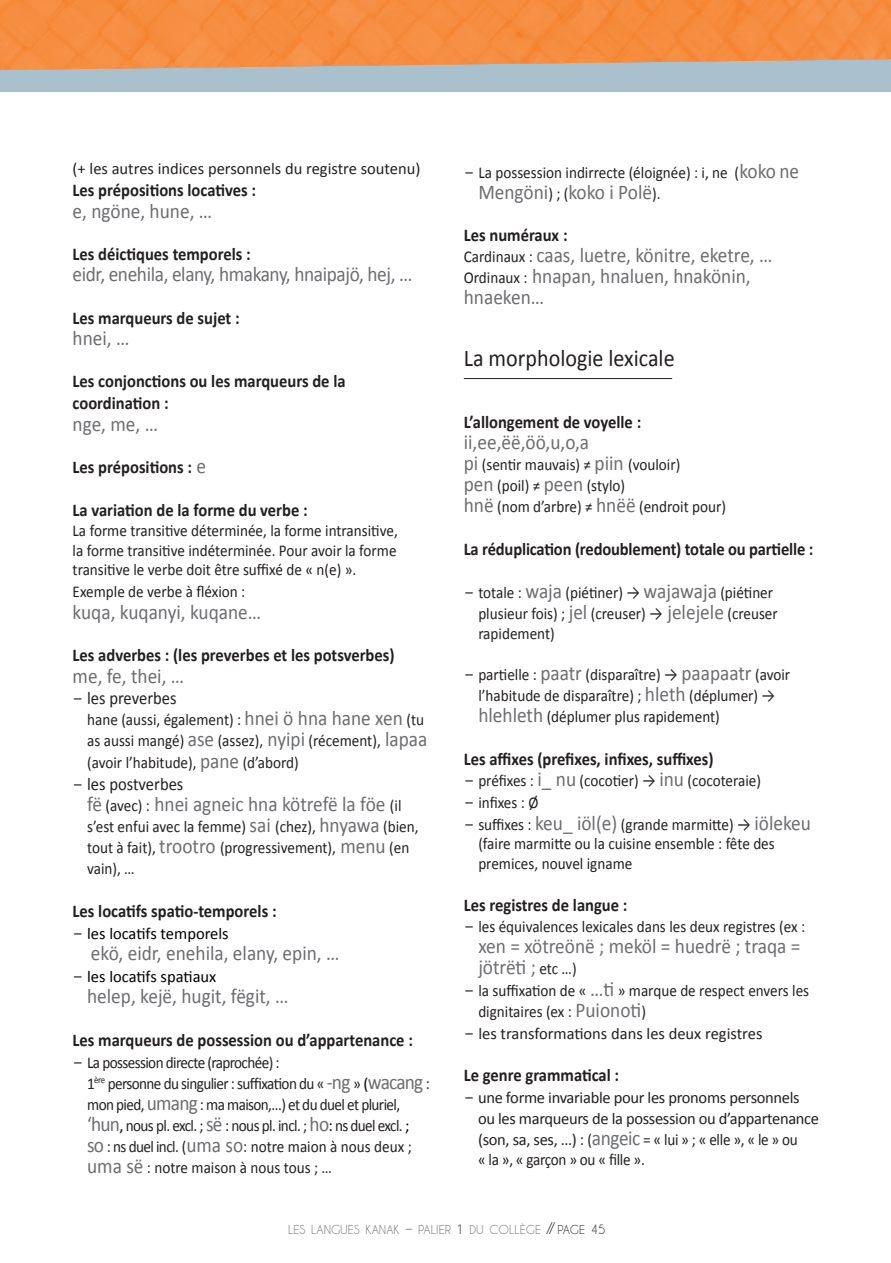
<style>
.page{position:relative;width:891px;height:1263px;background:#fff}
.page>*{position:absolute;margin:0;border:0;box-sizing:border-box;transform-origin:0 0}
.t1{font:24px "Calibri";color:#231f20;scale:.92 1}
.t2{font:21px/21px "Calibri";color:#6c6d70;scale:.92 1}
.t3{font:21px "Calibri";letter-spacing:-.02em;color:#6c6d70;scale:.92 1}
.t4{font:700 18px/21.6px "Calibri";color:#231f20;scale:.92 1}
.t5{font:18px "Calibri";color:#231f20;scale:.92 1}
.t6{font:16.5px/21px "Calibri";color:#231f20;scale:.92 1}
.t7{font:16.5px/21px "Calibri";letter-spacing:-.04em;color:#231f20;scale:.92 1}
.t8{font:16.5px/20.5px "Calibri";letter-spacing:-.02em;color:#231f20}
.t9{font:16.5px "Calibri";color:#231f20}
.t10{font:16.5px "Calibri";color:#000001}
.t11{font:11.55px "Caviar Dreams";color:#6c6d70}
.s1{font-weight:400;font-size:21px;color:#6c6d70}
.s2{font-family:"Courier New"}
.s3{font-size:21px;color:#6c6d70}
.s4{font-size:16.5px;color:#231f20}
.s5{font-family:"Courier New";font-size:18px;color:#231f20}
.s6{font-family:"Courier New";font-size:18px}
.s7{color:#000001}
.s8{font-size:16.5px}
.s9{font-family:"DIN";font-size:13.5px}
.s10{font-size:15px;color:#231f20}
.s11{color:#231f20}
.s12{font-size:12px;color:#231f20}
</style>
<div class="page">
<hr style="left:464px;top:378px;width:208px;height:1px;background:#231f20">
<div style="left:0;top:39px;width:891px;height:53px;background:#aac1cd"></div>
<img style="left:0;top:0;width:891px;height:70px">
<p class="t9" style="left:73px;top:158px;width:349px">(+ les autres indices personnels du registre soutenu)</p>
<p class="t4" style="left:73px;top:179px;width:201px">Les prépositions locatives :</p>
<p class="t2" style="left:73px;top:200px;width:153px">e, ngöne, hune, …</p>
<p class="t4" style="left:73px;top:243px;width:195px">Les déictiques temporels :</p>
<p class="t3" style="left:73px;top:261px;width:371px">eidr, enehila, elany, hmakany, hnaipajö, hej, …</p>
<p class="t4" style="left:73px;top:307px;width:183px">Les marqueurs de sujet :</p>
<p class="t2" style="left:73px;top:328px;width:63px">hnei, …</p>
<p class="t4" style="left:73px;top:370px;width:298px">Les conjonctions ou les marqueurs de la coordination :</p>
<p class="t2" style="left:73px;top:413px;width:94px">nge, me, …</p>
<p class="t4" style="left:73px;top:456px;width:147px">Les prépositions : <span class="s1">e</span></p>
<p class="t4" style="left:73px;top:499px;width:257px">La variation de la forme du verbe :</p>
<p class="t6" style="left:73px;top:520px;width:355px;line-height:19.8px;text-align:justify">La forme transitive déterminée, la forme intransitive, la forme transitive indéterminée. Pour avoir la forme transitive le verbe doit être suffixé de « n(e) ».</p>
<p class="t6" style="left:73px;top:581px;width:189px">Exemple de verbe à fléxion :</p>
<p class="t2" style="left:73px;top:601px;width:207px">kuqa, kuqanyi, kuqane…</p>
<p class="t4" style="left:73px;top:644px;width:352px">Les adverbes : (les preverbes et les potsverbes)</p>
<p class="t2" style="left:73px;top:665px;width:123px">me, fe, thei, …</p>
<p class="t5" style="left:73px;top:687px;width:114px"><span class="s2">-</span> les preverbes</p>
<p class="t6" style="left:87px;top:709px;width:371px">hane (aussi, également) : <span class="s3">hnei ö hna hane xen</span> (tu as aussi mangé) <span class="s3">ase</span> (assez), <span class="s3">nyipi</span> (récement), <span class="s3">lapaa </span>(avoir l’habitude), <span class="s3">pane</span> (d’abord)</p>
<p class="t5" style="left:73px;top:772px;width:122px"><span class="s2">-</span> les postverbes</p>
<p class="t2" style="left:87px;top:793px;width:343px">fë <span class="s4">(avec) :</span> hnei agneic hna kötrefë la föe <span class="s4">(il</span></p>
<p class="t6" style="left:87px;top:815px;width:362px">s’est enfui avec la femme) <span class="s3">sai</span> (chez), <span class="s3">hnyawa</span> (bien, tout à fait), <span class="s3">trootro</span> (progressivement), <span class="s3">menu</span> (en vain), …</p>
<p class="t4" style="left:73px;top:900px;width:223px">Les locatifs spatio-temporels :</p>
<p class="t10" style="left:73px;top:922px;width:158px"><span class="s5">-</span> les locatifs temporels</p>
<p class="t2" style="left:91px;top:942px;width:272px">ekö, eidr, enehila, elany, epin, …</p>
<p class="t10" style="left:73px;top:965px;width:145px"><span class="s5">-</span> les locatifs spatiaux</p>
<p class="t2" style="left:87px;top:985px;width:220px">helep, kejë, hugit, fëgit, …</p>
<p class="t4" style="left:73px;top:1029px;width:371px">Les marqueurs de possession ou d’appartenance :</p>
<p class="t7" style="left:87px;top:1051px;width:374px;text-indent:-15px"><span class="s6">-</span> La possession directe (raprochée) :<br>1<sup>ère</sup> personne du singulier : suffixation du « <span class="s3">-ng</span> » <span class="s7">(</span><span class="s3">wacang</span> : mon pied, <span class="s3">umang</span> : ma maison,…) et du duel et pluriel, <span class="s3">‘hun</span><span class="s7">,</span> nous pl. excl. ; <span class="s3">së</span> : nous pl. incl. ; <span class="s3">ho</span><span class="s7">:</span> ns duel excl. <span class="s7">; </span><span class="s3">so</span> : ns duel incl. (<span class="s3">uma so</span>: notre maion à nous deux ; <span class="s3">uma së</span> : notre maison à nous tous ; …</p>
<p class="t6" style="left:464px;top:162px;width:366px"><span class="s6">-</span> La possession indirrecte (éloignée) : i, ne (<span class="s3">koko ne</span></p>
<p class="t2" style="left:478px;top:181px;width:200px">Mengöni<span class="s4">) ; (</span>koko i Polë<span class="s4">).</span></p>
<p class="t4" style="left:464px;top:224px;width:114px">Les numéraux :</p>
<p class="t2" style="left:464px;top:245px;width:337px"><span class="s4">Cardinaux :</span> caas, luetre, könitre, eketre, …<br><span class="s4">Ordinaux :</span> hnapan, hnaluen, hnakönin, hnaeken…</p>
<h1 class="t1" style="left:464px;top:343px;width:231px">La morphologie lexicale</h1>
<p class="t4" style="left:464px;top:411px;width:194px">L’allongement de voyelle :</p>
<p class="t2" style="left:464px;top:431px;width:138px">ii,ee,ëë,öö,u,o,a</p>
<p class="t6" style="left:464px;top:454px;width:287px"><span class="s3">pi</span> (sentir mauvais) ≠ <span class="s3">piin</span> (vouloir)<br><span class="s3">pen</span> (poil) ≠ <span class="s3">peen</span> (stylo)<br><span class="s3">hnë</span> (nom d’arbre) ≠ <span class="s3">hnëë</span> (endroit pour)</p>
<p class="t4" style="left:464px;top:538px;width:381px">La réduplication (redoublement) totale ou partielle :</p>
<p class="t6" style="left:478px;top:582px;width:327px;line-height:20.4px;text-indent:-15px"><span class="s6">-</span> totale : <span class="s3">waja</span> (piétiner) → <span class="s3">wajawaja</span> (piétiner plusieur fois) ; <span class="s3">jel</span> (creuser) → <span class="s3">jelejele</span> (creuser rapidement)</p>
<p class="t6" style="left:478px;top:664px;width:341px;text-indent:-15px"><span class="s6">-</span> partielle : <span class="s3">paatr</span> (disparaître) → <span class="s3">paapaatr</span> (avoir l’habitude de disparaître) ; <span class="s3">hleth</span> (déplumer) → <span class="s3">hlehleth</span> (déplumer plus rapidement)</p>
<p class="t4" style="left:464px;top:748px;width:273px">Les affixes (prefixes, infixes, suffixes)</p>
<p class="t6" style="left:464px;top:770px;width:325px"><span class="s6">-</span> préfixes : <span class="s3">i_ nu</span> (cocotier) → <span class="s3">inu</span> (cocoteraie)</p>
<p class="t6" style="left:464px;top:792px;width:83px"><span class="s6">-</span> infixes : Ø</p>
<p class="t6" style="left:478px;top:814px;width:363px;line-height:19.8px;text-indent:-15px"><span class="s6">-</span> suffixes : <span class="s3">keu_ iöl(e)</span> (grande marmitte) → <span class="s3">iölekeu </span>(faire marmitte ou la cuisine ensemble : fête des premices, nouvel igname</p>
<p class="t4" style="left:464px;top:893px;width:179px">Les registres de langue :</p>
<p class="t6" style="left:464px;top:916px;width:373px"><span class="s6">-</span> les équivalences lexicales dans les deux registres (ex :</p>
<p class="t2" style="left:478px;top:935px;width:352px">xen = xötreönë ; meköl = huedrë ; traqa = jötrëti ; <span class="s4">etc …)</span></p>
<p class="t6" style="left:478px;top:980px;width:361px;text-indent:-15px"><span class="s6">-</span> la suffixation de « <span class="s3">…ti</span> » marque de respect envers les dignitaires (ex : <span class="s3">Puionoti</span>)</p>
<p class="t9" style="left:464px;top:1022px;width:300px"><span class="s6">-</span> les transformations dans les deux registres</p>
<p class="t4" style="left:464px;top:1064px;width:170px">Le genre grammatical :</p>
<p class="t8" style="left:478px;top:1087px;width:343px;text-indent:-14px"><span class="s6">-</span> une forme invariable pour les pronoms personnels ou les marqueurs de la possession ou d’appartenance (son, sa, ses, …) : (<span class="s3">angeic</span> = « lui » ; « elle », « le » ou<br>« la », « garçon » ou « fille ».</p>
<p class="t11" style="left:288px;top:1223px;width:319px">LES LANGUES KANAK <span class="s8">–</span> PALIER <span class="s9">1</span> DU COLLÈGE <span class="s10">//</span> <span class="s11">PAGE</span> <span class="s12">45</span></p>
</div>
